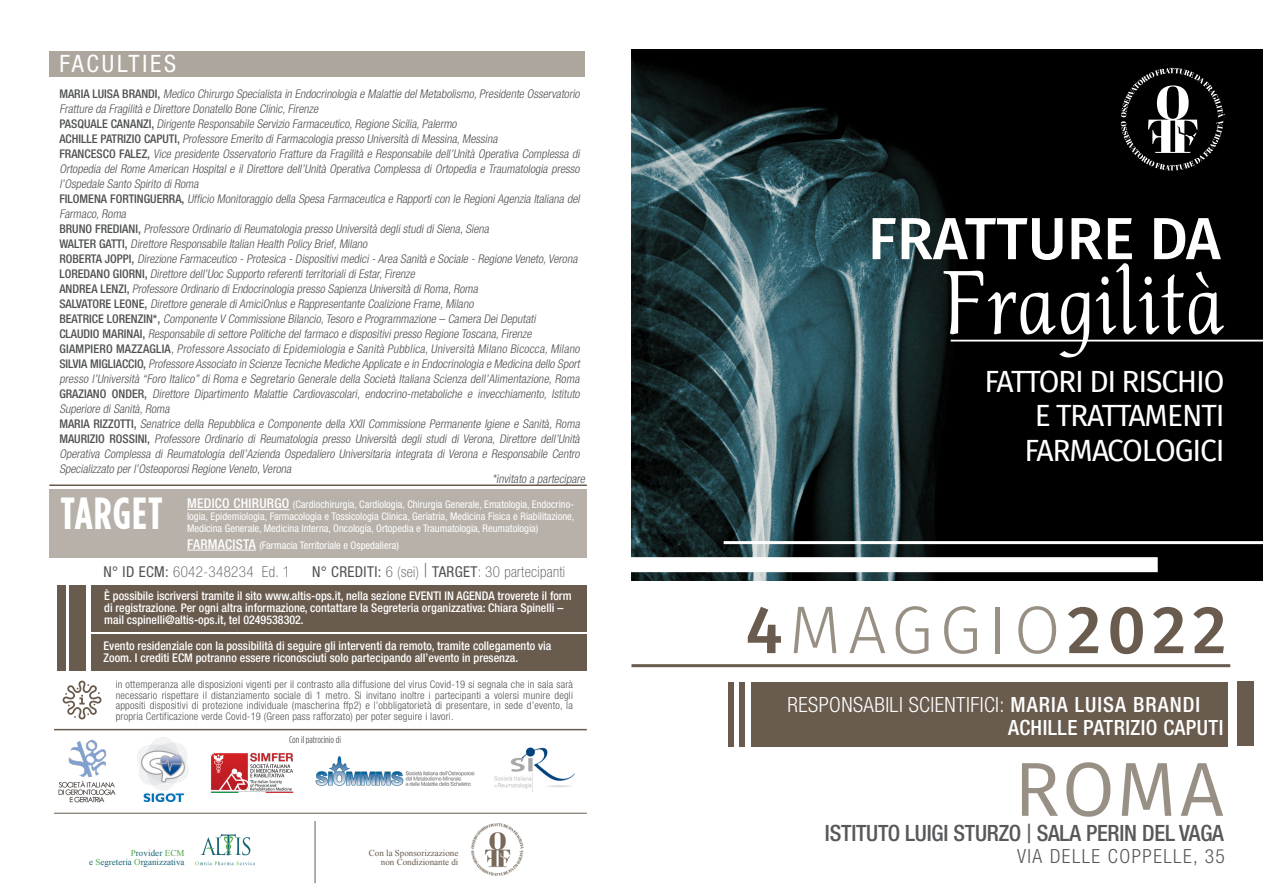
<style>
.page{position:relative;width:1263px;height:893px;background:#fff}
.page>*{position:absolute;margin:0;border:0;box-sizing:border-box;transform-origin:0 0}
.t1{font:94.35px "Althea";letter-spacing:.025em;color:#fff;scale:.96 1}
.TX_PORTANTE{font:76.5px "Fira Sans";color:#999085}
.t2{font:300 67.5px "Fira Sans";letter-spacing:.1em;color:#999085}
.t3{font:500 59.4px "Fira Sans";color:#fff}
.BOX_SOMMARIO{font:700 45px "Gotham Condensed";letter-spacing:.025em;color:#fff}
.t4{font:30px "Fira Sans";letter-spacing:-.04em;color:#fff}
.t5{font:condensed 24px "Helvetica Neue LT Std";letter-spacing:.12em;color:#fff}
.TX_PORTANTE-2{font:500 condensed 22.5px "Helvetica Neue LT Std";letter-spacing:-.01em;color:#57585a}
.BOX_TIMES_9_10{font:300 condensed 21px "Helvetica Neue LT Std";letter-spacing:.02em;color:#fff}
.BOX_TIMES_9_10-2{font:500 condensed 21px "Helvetica Neue LT Std";letter-spacing:.02em;color:#fff}
.t6{font:300 condensed 19.5px "Helvetica Neue LT Std";letter-spacing:.075em;color:#57585a}
.t7{font:100 condensed 15px "Helvetica Neue LT Std";letter-spacing:.025em;color:#505152}
.t8{font:italic 300 condensed 12px/15px "Helvetica Neue LT Std";color:#4f5152}
.t9{font:500 condensed 12px/12px "Helvetica Neue LT Std";color:#fff}
.t10{font:300 condensed 10.5px/10.5px "Helvetica Neue LT Std";letter-spacing:.02em;color:#4f5252;text-align:justify}
.t11{font:condensed 10.5px/12px "Helvetica Neue LT Std";color:#fff;text-align:justify}
.t12{font:9.75px "Gotham Condensed";color:#57585a}
.t13{font:9px "Times New Roman";color:#66594a}
.t14{font:9px "Times New Roman";color:#176074}
.s1{font-weight:500;font-style:normal}
.s2{font-weight:500;font-size:13.5px}
.s3{font-weight:400}
.s4{font-size:19.5px}
.s5{color:#51a748}
.s6{color:#196075}
.s7{font-weight:500;color:#695b4d}
.s8{font-weight:500}
.s9{font-family:"Gotham Condensed";font-stretch:normal}
</style>
<div class="page">
<img style="left:631px;top:50px;width:632px;height:530px">
<hr style="left:951px;top:340px;width:312px;height:1px;background:#fff">
<div style="left:751px;top:682px;width:477px;height:64px;background:#695b4d"></div>
<hr style="left:724px;top:541px;width:539px;height:3px;background:#fff">
<div style="left:627px;top:557px;width:531px;height:15px;background:#fff"></div>
<hr style="left:631px;top:664px;width:599px;height:3px;background:#695b4d">
<div style="left:1237px;top:682px;width:17px;height:64px;background:#695b4d"></div>
<div style="left:739px;top:682px;width:6px;height:64px;background:#695b4d"></div>
<div style="left:728px;top:682px;width:6px;height:64px;background:#695b4d"></div>
<div style="left:49px;top:51px;width:536px;height:25px;background:#ada69d"></div>
<hr style="left:49px;top:484px;width:538px;height:2px;background:#695b4d">
<img style="left:471px;top:823px;width:53px;height:53px">
<div style="left:49px;top:490px;width:538px;height:68px;background:#b7b1a9"></div>
<hr style="left:187px;top:509px;width:103px;height:1px;background:#fff">
<hr style="left:187px;top:550px;width:69px;height:1px;background:#fff">
<div style="left:91px;top:634px;width:496px;height:36px;background:#695b4d"></div>
<div style="left:91px;top:585px;width:496px;height:46px;background:#695b4d"></div>
<div style="left:57px;top:585px;width:9px;height:85px;background:#695b4d"></div>
<div style="left:70px;top:585px;width:16px;height:85px;background:#695b4d"></div>
<svg style="left:63px;top:680px;width:39px;height:40px"></svg>
<hr style="left:54px;top:729px;width:533px;height:1px;background:#695b4d">
<svg style="left:195px;top:834px;width:60px;height:31px"></svg>
<img style="left:58px;top:739px;width:58px;height:64px">
<img style="left:315px;top:756px;width:160px;height:30px">
<img style="left:494px;top:747px;width:81px;height:45px">
<img style="left:138px;top:737px;width:50px;height:65px">
<hr style="left:54px;top:813px;width:533px;height:1px;background:#695b4d">
<hr style="left:315px;top:821px;width:1px;height:62px;background:#695b4d">
<svg style="left:1121px;top:68px;width:104px;height:102px;background:#303030"></svg>
<img style="left:211px;top:752px;width:82px;height:40px">
<p class="t5" style="left:59px;top:50px;width:118px">FACULTIES</p>
<p class="t8" style="left:59px;top:86px;width:524px"><span class="s1">M A R I A L U I S A B R A N D I ,</span> Medico Chirurgo Specialista in Endocrinologia e Malattie delMetabolismo,Presidente Osservatorio<br>Fratture da Fragilità e Direttore Donatello Bone Clinic,Firenze</p>
<p class="t8" style="left:59px;top:116px;width:401px"><span class="s1">PA S Q U A L E C A N A N Z I ,</span> Dirigente Responsabile Servizio Farmaceutico,Regione Sicilia,Palermo</p>
<p class="t8" style="left:59px;top:131px;width:442px"><span class="s1">A C H I L L E PAT R I Z I O C A P U T I ,</span> Professore Emerito diFarmacologia presso Università diMessina,Messina</p>
<p class="t8" style="left:59px;top:146px;width:524px;text-align:justify"><span class="s1">F R A N C E S C O FA L E Z ,</span> Vice presidente Osservatorio Fratture da Fragilità e Responsabile dell’Unità Operativa Complessa di Ortopedia del Rome American Hospital e il Direttore dell’Unità Operativa Complessa di Ortopedia e Traumatologia presso l’Ospedale Santo Spirito diRoma</p>
<p class="t8" style="left:59px;top:191px;width:524px"><span class="s1">F I L O M E N A F O RT I N G U E R RA ,</span> Ufficio Monitoraggio della Spesa Farmaceutica e Rapporticon le RegioniAgenzia Italiana del<br>Farmaco,Roma</p>
<p class="t8" style="left:59px;top:221px;width:433px"><span class="s1">B R U N O F R E D I A N I ,</span> Professore Ordinario diReumatologia presso Università deglistudidiSiena,Siena</p>
<p class="t8" style="left:59px;top:236px;width:312px"><span class="s1">WA LT E R G AT T I ,</span> Direttore Responsabile Italian Health PolicyBrief,Milano</p>
<p class="t8" style="left:59px;top:251px;width:522px"><span class="s1">R O B E R TA J O P P I ,</span> Direzione Farmaceutico -Protesica -Dispositivimedici-Area Sanità e Sociale -Regione Veneto,Verona</p>
<p class="t8" style="left:59px;top:266px;width:359px"><span class="s1">L O R E D A N O G I O R N I ,</span> Direttore dell’Uoc Supporto referentiterritorialidiEstar,Firenze</p>
<p class="t8" style="left:59px;top:281px;width:422px"><span class="s1">A N D R E A L E N Z I ,</span> Professore Ordinario diEndocrinologia presso Sapienza Università diRoma,Roma</p>
<p class="t8" style="left:59px;top:296px;width:418px"><span class="s1">S A LVAT O R E L E O N E ,</span> Direttore generale diAmiciOnlus e Rappresentante Coalizione Frame,Milano</p>
<p class="t8" style="left:59px;top:311px;width:480px"><span class="s1">B EAT R I C E L O R E N Z I N * ,</span> Componente V Commissione Bilancio,Tesoro e Programmazione – Camera DeiDeputati</p>
<p class="t8" style="left:59px;top:326px;width:476px"><span class="s1">C L A U D I O M A R I N A I ,</span> Responsabile disettore Politiche delfarmaco e dispositivipresso Regione Toscana,Firenze</p>
<p class="t8" style="left:59px;top:341px;width:524px"><span class="s1">G I A M P I E R O M A Z Z A G L I A</span> ,Professore Associato di Epidemiologia e Sanità Pubblica,Università Milano Bicocca,Milano</p>
<p class="t8" style="left:59px;top:356px;width:524px"><span class="s1">S I LV I A M I G L I A C C I O ,</span> Professore Associato in Scienze Tecniche Mediche Applicate e in Endocrinologia e Medicina dello Sport presso l’Università “Foro Italico”di Roma e Segretario Generale della Società Italiana Scienza dell’Alimentazione,Roma</p>
<p class="t8" style="left:59px;top:386px;width:524px"><span class="s1">G R A Z I A N O O N D E R ,</span> Direttore Dipartimento Malattie Cardiovascolari, endocrino-metaboliche e invecchiamento, Istituto<br>Superiore diSanità,Roma</p>
<p class="t8" style="left:59px;top:416px;width:524px"><span class="s1">M A R I A R I Z Z OTT I ,</span> Senatrice della Repubblica e Componente della XXII Commissione Permanente Igiene e Sanità, Roma</p>
<p class="t8" style="left:59px;top:431px;width:524px;text-align:justify"><span class="s1">M A U R I Z I O R O S S I N I ,</span> Professore Ordinario di Reumatologia presso Università degli studi di Verona, Direttore dell’Unità Operativa Complessa di Reumatologia dell’Azienda Ospedaliero Universitaria integrata di Verona e Responsabile Centro Specializzato perl’OsteoporosiRegione Veneto,Verona</p>
<p class="t8" style="left:492px;top:471px;width:97px">*invitato a partecipare</p>
<p class="BOX_SOMMARIO" style="left:60px;top:488px;width:104px">TARGET</p>
<p class="t11" style="left:187px;top:498px;width:389px"><span class="s2">MEDICO CHIRURGO</span> (Cardiochirurgia, Cardiologia, Chirurgia Generale, Ematologia, Endocrino&shy;logia, Epidemiologia, Farmacologia e Tossicologia Clinica, Geriatria, Medicina Fisica e Riabilitazione, Medicina Generale, Medicina Interna, Oncologia, Ortopedia e Traumatologia, Reumatologia)</p>
<p class="t11" style="left:187px;top:539px;width:213px"><span class="s2">FARMACISTA</span> (Farmacia Territoriale e Ospedaliera)</p>
<p class="t7" style="left:104px;top:564px;width:188px"><span class="s3">N° ID ECM:</span> 6042-348234 Ed. 1</p>
<p class="t7" style="left:312px;top:564px;width:254px"><span class="s3">N° CREDITI:</span> 6 (sei) <span class="s4">|</span> <span class="s3">TARGET</span>: 30 partecipanti</p>
<p class="t9" style="left:104px;top:590px;width:469px">È possibile iscriversi tramite il sito www.altis-ops.it, nella sezione EVENTI IN AGENDA troverete il form di registrazione. Per ogni altra informazione, contattare la Segreteria organizzativa: Chiara Spinelli – mail cspinelli@altis-ops.it, tel 0249538302.</p>
<p class="t9" style="left:104px;top:639px;width:449px">Evento residenziale con la possibilità di seguire gli interventi da remoto, tramite collegamento via<br>Zoom. I crediti ECM potranno essere riconosciuti solo partecipando all’evento in presenza.</p>
<p class="t10" style="left:116px;top:679px;width:459px">in ottemperanza alle disposizioni vigenti per il contrasto alla diffusione del virus Covid-19 si segnala che in sala sarà necessario rispettare il distanziamento sociale di 1 metro. Si invitano inoltre i partecipanti a volersi munire degli appositi dispositivi di protezione individuale (mascherina ffp2) e l’obbligatorietà di presentare, in sede d’evento, la propria Certificazione verde Covid-19 (Green pass rafforzato) per poter seguire i lavori.</p>
<p class="t14" style="left:131px;top:847px;width:55px"><span class="s5">P</span>rovider <span class="s5">ECM</span></p>
<p class="t14" style="left:89px;top:856px;width:97px"><span class="s6">e</span> <span class="s5">S</span>egreteria <span class="s5">O</span>rganizzativa</p>
<p class="t12" style="left:289px;top:735px;width:53px">Con il patrocinio di</p>
<p class="t13" style="left:369px;top:847px;width:91px">Con la Sponsorizzazione</p>
<p class="t13" style="left:381px;top:856px;width:79px">non Condizionante di</p>
<p class="t3" style="left:868px;top:191px;width:354px">FRATTURE DA</p>
<p class="t1" style="left:944px;top:244px;width:293px">Fragilità</p>
<p class="t4" style="left:984px;top:358px;width:242px">FATTORI DI RISCHIO</p>
<p class="t4" style="left:1035px;top:393px;width:191px">E TRATTAMENTI</p>
<p class="t4" style="left:1024px;top:427px;width:202px">FARMACOLOGICI</p>
<p class="t2" style="left:745px;top:582px;width:483px"><span class="s7">4</span>MAGGIO<span class="s7">2022</span></p>
<p class="BOX_TIMES_9_10" style="left:787px;top:693px;width:414px">RESPONSABILI SCIENTIFICI: <span class="s8">MARIA LUISA BRANDI</span></p>
<p class="BOX_TIMES_9_10-2" style="left:1008px;top:715px;width:217px">ACHILLE PATRIZIO CAPUTI</p>
<p class="TX_PORTANTE" style="left:1014px;top:732px;width:211px">ROMA</p>
<p class="TX_PORTANTE-2" style="left:825px;top:820px;width:400px">ISTITUTO LUIGI STURZO <span class="s9">|</span> SALA PERIN DEL VAGA</p>
<p class="t6" style="left:1017px;top:844px;width:209px">VIA DELLE COPPELLE, 35</p>
</div>
